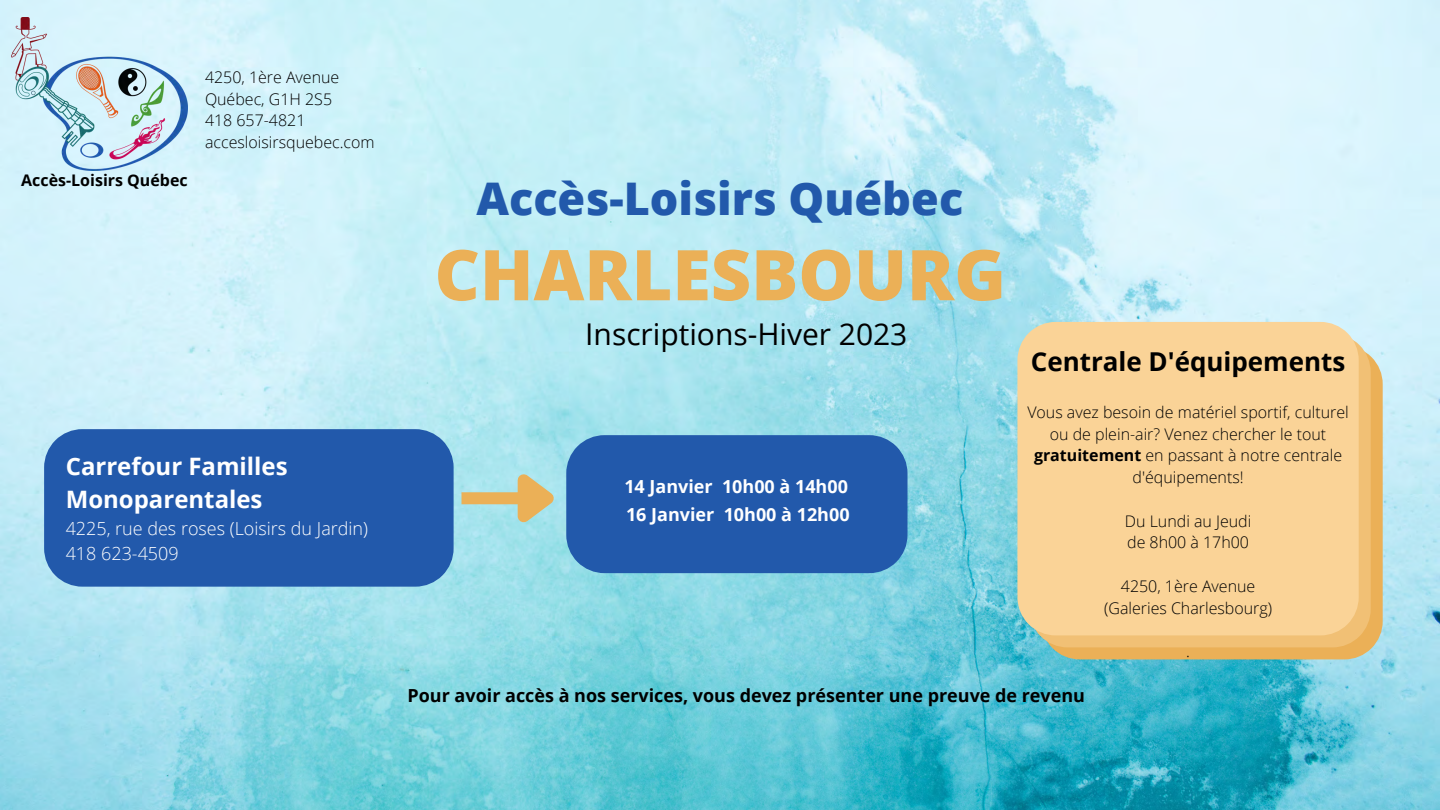
<style>
.page{position:relative;width:1440px;height:810px;background:#fff}
.page>*{position:absolute;margin:0;border:0;box-sizing:border-box;transform-origin:0 0}
.t1{font:800 70px "Open Sans";color:#ebb057}
.t2{font:800 45px "Open Sans";color:#2259ab}
.t3{font:30px "Open Sans";color:#000}
.t4{font:700 26px "Open Sans";color:#000}
.t5{font:700 24px/33px "Open Sans";color:#fff}
.t6{font:700 18px "Open Sans";color:#000}
.t7{font:300 18px/24.8px "Open Sans";color:#fff}
.t8{font:700 18px/28.7px "Open Sans";color:#fff}
.t9{font:300 16px/21.8px "Open Sans";color:#000}
.t10{font:700 16px "Open Sans";color:#000}
.s1{font-weight:700}
</style>
<div class="page">
<img style="left:0;top:0;width:1440px;height:810px">
<img style="left:12px;top:18px;width:176px;height:153px">
<div style="left:44px;top:429px;width:410px;height:158px;background:#2259ab"></div>
<div style="left:566px;top:435px;width:342px;height:138px;background:#2259ab"></div>
<div style="left:462px;top:492px;width:59px;height:12px;background:#ebb057"></div>
<svg style="left:507px;top:463px;width:61px;height:77px;background:#b4d2c3"></svg>
<svg style="left:1041px;top:346px;width:342px;height:313px;background:#e2b567"></svg>
<svg style="left:1029px;top:334px;width:342px;height:313px;background:#ecc07a"></svg>
<div style="left:1017px;top:322px;width:342px;height:313px;background:#fad397"></div>
<p class="t10" style="left:21px;top:169px;width:168px">Accès-Loisirs Québec</p>
<p class="t9" style="left:205px;top:66px;width:171px">4250, 1ère Avenue<br>Québec, G1H 2S5<br>418 657-4821 accesloisirsquebec.com</p>
<h3 class="t5" style="left:66px;top:449px;width:223px">Carrefour Familles<br>Monoparentales</h3>
<p class="t7" style="left:66px;top:516px;width:304px">4225, rue des roses (Loisirs du Jardin)<br>418 623-4509</p>
<h2 class="t2" style="left:476px;top:167px;width:488px">Accès-Loisirs Québec</h2>
<h1 class="t1" style="left:435px;top:226px;width:573px">CHARLESBOURG</h1>
<h3 class="t3" style="left:585px;top:313px;width:324px">Inscriptions-Hiver 2023</h3>
<p class="t8" style="left:624px;top:471px;width:227px">14 Janvier 10h00 à 14h00<br>16 Janvier 10h00 à 12h00</p>
<h3 class="t4" style="left:1031px;top:343px;width:316px">Centrale D'équipements</h3>
<p class="t9" style="left:1027px;top:401px;width:323px;text-align:center">Vous avez besoin de matériel sportif, culturel ou de plein-air? Venez chercher le tout <span class="s1">gratuitement</span> en passant à notre centrale d'équipements!</p>
<p class="t9" style="left:1125px;top:510px;width:128px">Du Lundi au Jeudi de 8h00 à 17h00</p>
<p class="t9" style="left:1104px;top:575px;width:170px;text-align:center">4250, 1ère Avenue (Galeries Charlesbourg)</p>
<p class="t9" style="left:1186px;top:640px;width:5px">.</p>
<p class="t6" style="left:408px;top:683px;width:679px">Pour avoir accès à nos services, vous devez présenter une preuve de revenu</p>
</div>
